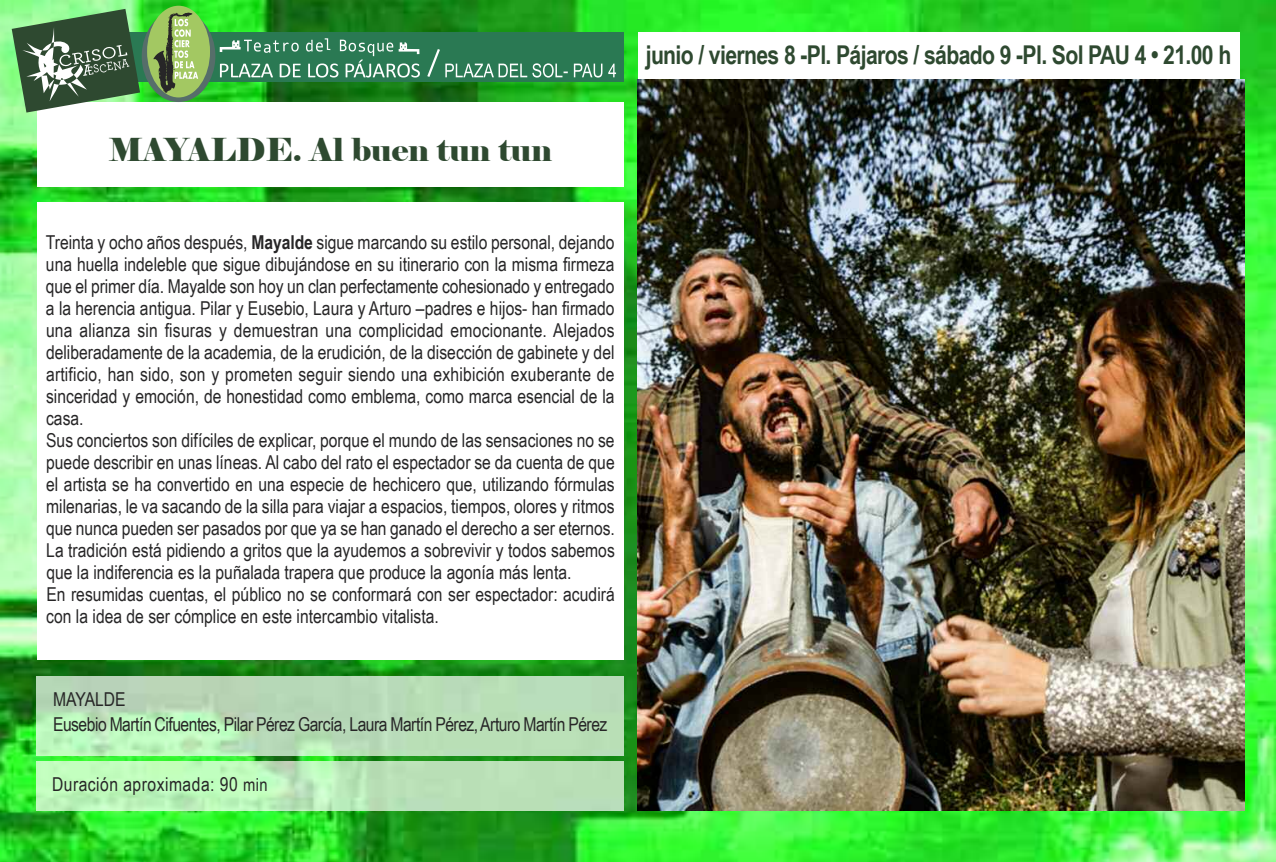
<style>
.page{position:relative;width:1276px;height:862px;background:#fff}
.page>*{position:absolute;margin:0;border:0;box-sizing:border-box;transform-origin:0 0}
.t1{font:31.5px "Elephant";color:#2e4930}
.t2{font:700 25.88px "Arial Narrow";letter-spacing:-.025em;color:#2e4930}
.t3{font:19.12px/22.1px "Arial Narrow";color:#272627}
.t4{font:19.12px/24.8px "Arial Narrow";letter-spacing:-.025em;color:#272627}
.t5{font:19.12px "Arial Narrow";letter-spacing:.025em;color:#272627}
.s1{font-weight:700}
.s2{font-size:18px}
</style>
<div class="page">
<img style="left:0;top:0;width:1276px;height:861px">
<div style="left:37px;top:202px;width:586px;height:457px;background:#fff"></div>
<img style="left:37px;top:675px;width:586px;height:80px">
<img style="left:37px;top:760px;width:586px;height:49px">
<img style="left:638px;top:80px;width:606px;height:729px">
<div style="left:638px;top:32px;width:601px;height:46px;background:#fff"></div>
<div style="left:37px;top:102px;width:586px;height:85px;background:#fff"></div>
<div style="left:37px;top:32px;width:586px;height:50px;background:#2a7953"></div>
<svg style="left:12px;top:9px;width:128px;height:103px;background:#628764"></svg>
<div style="left:142px;top:10px;width:73px;height:92px;background:#566e6a;border-radius:50%"></div>
<div style="left:147px;top:6px;width:63px;height:91px;background:#a3c862;border-radius:50%"></div>
<svg style="left:153px;top:13px;width:45px;height:81px"></svg>
<svg style="left:220px;top:38px;width:396px;height:40px"></svg>
<h1 class="t1" style="left:109px;top:131px;width:445px">MAYALDE. Al buen tun tun</h1>
<p class="t3" style="left:46px;top:231px;width:570px">Treinta y ocho años después, <span class="s1">Mayalde</span> sigue marcando su estilo personal, dejando una huella indeleble que sigue dibujándose en su itinerario con la misma firmeza que el primer día. Mayalde son hoy un clan perfectamente cohesionado y entregado a la herencia antigua. Pilar y Eusebio, Laura y Arturo –padres e hijos- han firmado una alianza sin fisuras y demuestran una complicidad emocionante. Alejados deliberadamente de la academia, de la erudición, de la disección de gabinete y del artificio, han sido, son y prometen seguir siendo una exhibición exuberante de sinceridad y emoción, de honestidad como emblema, como marca esencial de la casa.<br>Sus conciertos son difíciles de explicar, porque el mundo de las sensaciones no se puede describir en unas líneas. Al cabo del rato el espectador se da cuenta de que el artista se ha convertido en una especie de hechicero que, utilizando fórmulas milenarias, le va sacando de la silla para viajar a espacios, tiempos, olores y ritmos que nunca pueden ser pasados por que ya se han ganado el derecho a ser eternos.<br>La tradición está pidiendo a gritos que la ayudemos a sobrevivir y todos sabemos que la indiferencia es la puñalada trapera que produce la agonía más lenta.<br>En resumidas cuentas, el público no se conformará con ser espectador: acudirá con la idea de ser cómplice en este intercambio vitalista.</p>
<p class="t4" style="left:53px;top:686px;width:556px">MAYALDE<br>Eusebio Martín Cifuentes, Pilar Pérez García, Laura Martín Pérez,Arturo Martín Pérez</p>
<p class="t5" style="left:52px;top:772px;width:217px">Duración aproximada: 90 <span class="s2">min</span></p>
<h2 class="t2" style="left:646px;top:40px;width:587px">junio / viernes 8 -Pl. Pájaros / sábado 9 -Pl. Sol PAU 4 • 21.00 h</h2>
</div>
